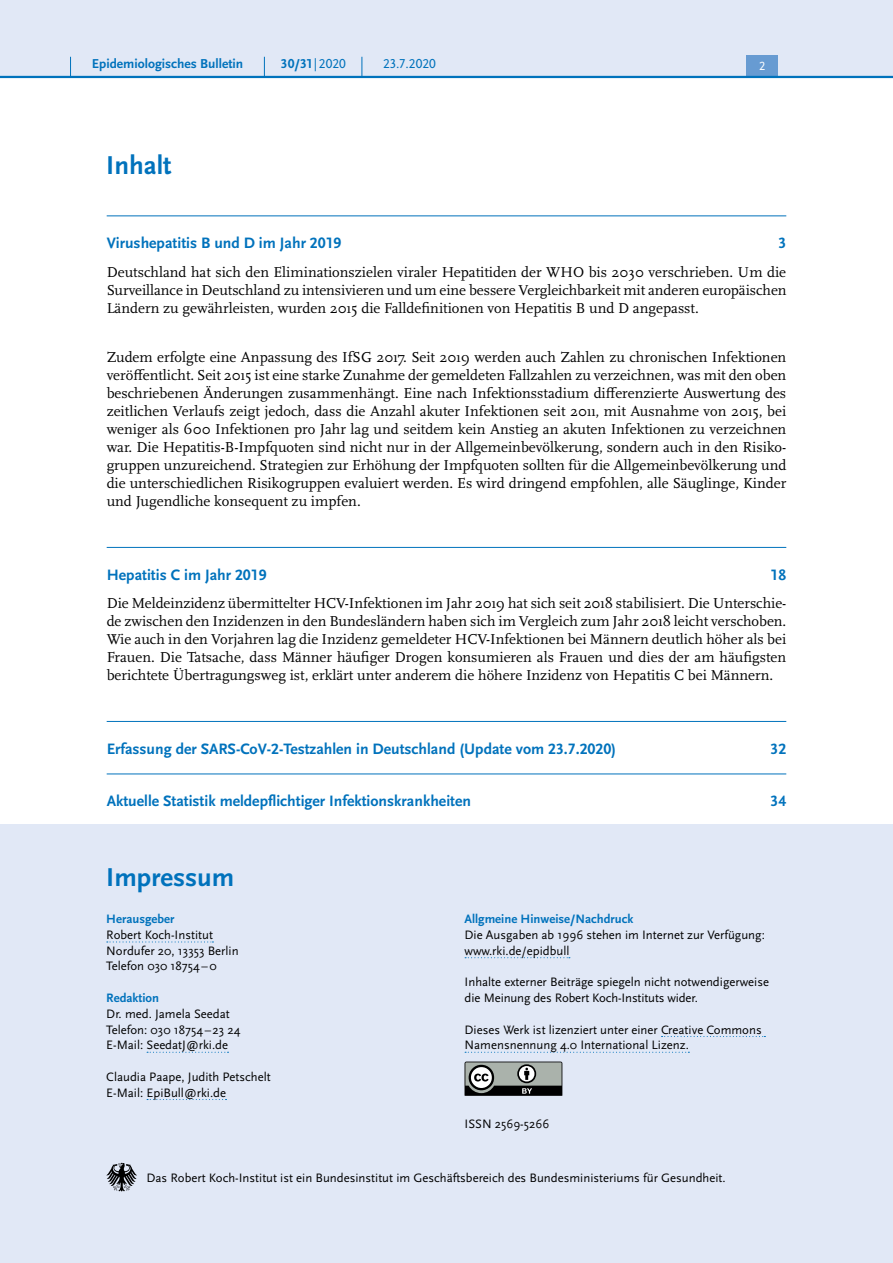
<style>
.page{position:relative;width:893px;height:1263px;background:#fff}
.page>*{position:absolute;margin:0;border:0;box-sizing:border-box;transform-origin:0 0}
.H2_-_nicht_im_Inhalt{font:700 27px "Scala Sans Pro";color:#0072bc}
.P_-_IVZ_H2{font:700 15.75px "Scala Sans Pro";color:#0072bc}
.P_-_IVZ_Abstract{font:15px/18px "Scala Pro";color:#000;text-align:justify}
.t1{font:700 13.5px "Scala Sans Pro";color:#0072bc}
.t2{font:13.5px "Scala Sans Pro";color:#0072bc}
.P_-_Impressum{font:12.75px/15.8px "Scala Sans Pro";color:#000}
.P_-_Impressum-2{font:700 12.75px "Scala Sans Pro";color:#0072bc}
.t3{font:12.45px "Scala Sans Pro";color:#fff}
.s1{font-weight:400}
.s2{font-weight:700;color:#0072bc}
</style>
<div class="page">
<div style="left:0;top:825px;width:893px;height:438px;background:#e1e8f6"></div>
<hr style="left:107px;top:215px;width:679px;height:1px;background:#0072bc">
<hr style="left:107px;top:547px;width:679px;height:1px;background:#0072bc">
<hr style="left:107px;top:721px;width:679px;height:1px;background:#0072bc">
<hr style="left:107px;top:773px;width:679px;height:1px;background:#0072bc">
<svg style="left:107px;top:941px;width:106px;height:1px"></svg>
<svg style="left:147px;top:1052px;width:82px;height:1px"></svg>
<svg style="left:147px;top:1099px;width:80px;height:1px"></svg>
<svg style="left:465px;top:957px;width:105px;height:1px"></svg>
<svg style="left:661px;top:1036px;width:104px;height:1px"></svg>
<svg style="left:465px;top:1052px;width:224px;height:1px"></svg>
<svg style="left:465px;top:1061px;width:97px;height:35px"></svg>
<svg style="left:106px;top:1163px;width:31px;height:28px"></svg>
<div style="left:0;top:0;width:893px;height:77px;background:#e1e8f6"></div>
<div style="left:746px;top:55px;width:32px;height:21px;background:#679bd2"></div>
<hr style="left:0;top:76px;width:893px;height:2px;background:#0072bc">
<svg style="left:70px;top:57px;width:1px;height:19px"></svg>
<svg style="left:264px;top:57px;width:1px;height:19px"></svg>
<svg style="left:362px;top:57px;width:1px;height:19px"></svg>
<p class="t1" style="left:92px;top:55px;width:153px">Epidemiologisches Bulletin</p>
<p class="t1" style="left:281px;top:55px;width:67px">30/31 <span class="s1">|2020</span></p>
<p class="t2" style="left:383px;top:55px;width:54px">23.7.2020</p>
<p class="t3" style="left:759px;top:59px;width:8px">2</p>
<h2 class="H2_-_nicht_im_Inhalt" style="left:106px;top:149px;width:67px">Inhalt</h2>
<p class="P_-_IVZ_H2" style="left:107px;top:234px;width:236px">Virushepatitis B und D im Jahr 2019</p>
<p class="P_-_IVZ_H2" style="left:778px;top:234px;width:9px">3</p>
<p class="P_-_IVZ_Abstract" style="left:107px;top:263px;width:681px">Deutschland hat sich den Eliminationszielen viraler Hepatitiden der WHO bis 2030 verschrieben. Um die Surveillance in Deutschland zu intensivieren und um eine bessere Vergleichbarkeit mit anderen europäischen Ländern zu gewährleisten, wurden 2015 die Falldefinitionen von Hepatitis B und D angepasst.</p>
<p class="P_-_IVZ_Abstract" style="left:107px;top:348px;width:681px">Zudem erfolgte eine Anpassung des IfSG 2017. Seit 2019 werden auch Zahlen zu chronischen Infektionen veröffentlicht. Seit 2015 ist eine starke Zunahme der gemeldeten Fallzahlen zu verzeichnen, was mit den oben beschriebenen Änderungen zusammenhängt. Eine nach Infektionsstadium differenzierte Auswertung des zeitlichen Verlaufs zeigt jedoch, dass die Anzahl akuter Infektionen seit 2011, mit Ausnahme von 2015, bei weniger als 600 Infektionen pro Jahr lag und seitdem kein Anstieg an akuten Infektionen zu verzeichnen war. Die Hepatitis-B-Impfquoten sind nicht nur in der Allgemeinbevölkerung, sondern auch in den Risiko&shy;gruppen unzureichend. Strategien zur Erhöhung der Impfquoten sollten für die Allgemeinbevölkerung und die unterschiedlichen Risikogruppen evaluiert werden. Es wird dringend empfohlen, alle Säuglinge, Kinder und Jugendliche konsequent zu impfen.</p>
<p class="P_-_IVZ_H2" style="left:107px;top:565px;width:161px">Hepatitis C im Jahr 2019</p>
<p class="P_-_IVZ_H2" style="left:770px;top:565px;width:17px">18</p>
<p class="P_-_IVZ_Abstract" style="left:107px;top:594px;width:681px">Die Meldeinzidenz übermittelter HCV-Infektionen im Jahr 2019 hat sich seit 2018 stabilisiert. Die Unterschie&shy;de zwischen den Inzidenzen in den Bundesländern haben sich im Vergleich zum Jahr 2018 leicht verschoben.<br>Wie auch in den Vorjahren lag die Inzidenz gemeldeter HCV-Infektionen bei Männern deutlich höher als bei Frauen. Die Tatsache, dass Männer häufiger Drogen konsumieren als Frauen und dies der am häufigsten berichtete Übertragungsweg ist, erklärt unter anderem die höhere Inzidenz von Hepatitis C bei Männern.</p>
<p class="P_-_IVZ_H2" style="left:107px;top:739px;width:511px">Erfassung der SARS-CoV-2-Testzahlen in Deutschland (Update vom 23.7.2020)</p>
<p class="P_-_IVZ_H2" style="left:770px;top:739px;width:17px">32</p>
<p class="P_-_IVZ_H2" style="left:107px;top:792px;width:366px">Aktuelle Statistik meldepflichtiger Infektionskrankheiten</p>
<p class="P_-_IVZ_H2" style="left:770px;top:792px;width:17px">34</p>
<h2 class="H2_-_nicht_im_Inhalt" style="left:106px;top:862px;width:130px">Impressum</h2>
<p class="P_-_Impressum" style="left:106px;top:911px;width:108px"><span class="s2">Herausgeber<br></span>Robert Koch-Institut</p>
<p class="P_-_Impressum" style="left:106px;top:943px;width:134px">Nordufer 20, 13353 Berlin</p>
<p class="P_-_Impressum" style="left:106px;top:958px;width:112px">Telefon 030 18754–0</p>
<p class="P_-_Impressum-2" style="left:106px;top:990px;width:54px">Redaktion</p>
<p class="P_-_Impressum" style="left:106px;top:1006px;width:125px">Dr. med. Jamela Seedat</p>
<p class="P_-_Impressum" style="left:106px;top:1021px;width:135px">Telefon: 030 18754–23 24</p>
<p class="P_-_Impressum" style="left:106px;top:1037px;width:123px">E-Mail: SeedatJ@rki.de</p>
<p class="P_-_Impressum" style="left:106px;top:1069px;width:166px">Claudia Paape, Judith Petschelt</p>
<p class="P_-_Impressum" style="left:106px;top:1084px;width:121px">E-Mail: EpiBull@rki.de</p>
<p class="P_-_Impressum-2" style="left:465px;top:911px;width:170px">Allgmeine Hinweise/Nachdruck</p>
<p class="P_-_Impressum" style="left:465px;top:927px;width:302px">Die Ausgaben ab 1996 stehen im Internet zur Verfügung: www.rki.de/epidbull</p>
<p class="P_-_Impressum" style="left:465px;top:974px;width:306px">Inhalte externer Beiträge spiegeln nicht notwendigerweise die Meinung des Robert Koch-Instituts wider.</p>
<p class="P_-_Impressum" style="left:465px;top:1021px;width:299px">Dieses Werk ist lizenziert unter einer Creative Commons<br>Namensnennung 4.0 International Lizenz.</p>
<p class="P_-_Impressum" style="left:465px;top:1116px;width:86px">ISSN 2569-5266</p>
<p class="P_-_Impressum" style="left:146px;top:1170px;width:581px">Das Robert Koch-Institut ist ein Bundesinstitut im Geschäftsbereich des Bundesministeriums für Gesundheit.</p>
</div>
